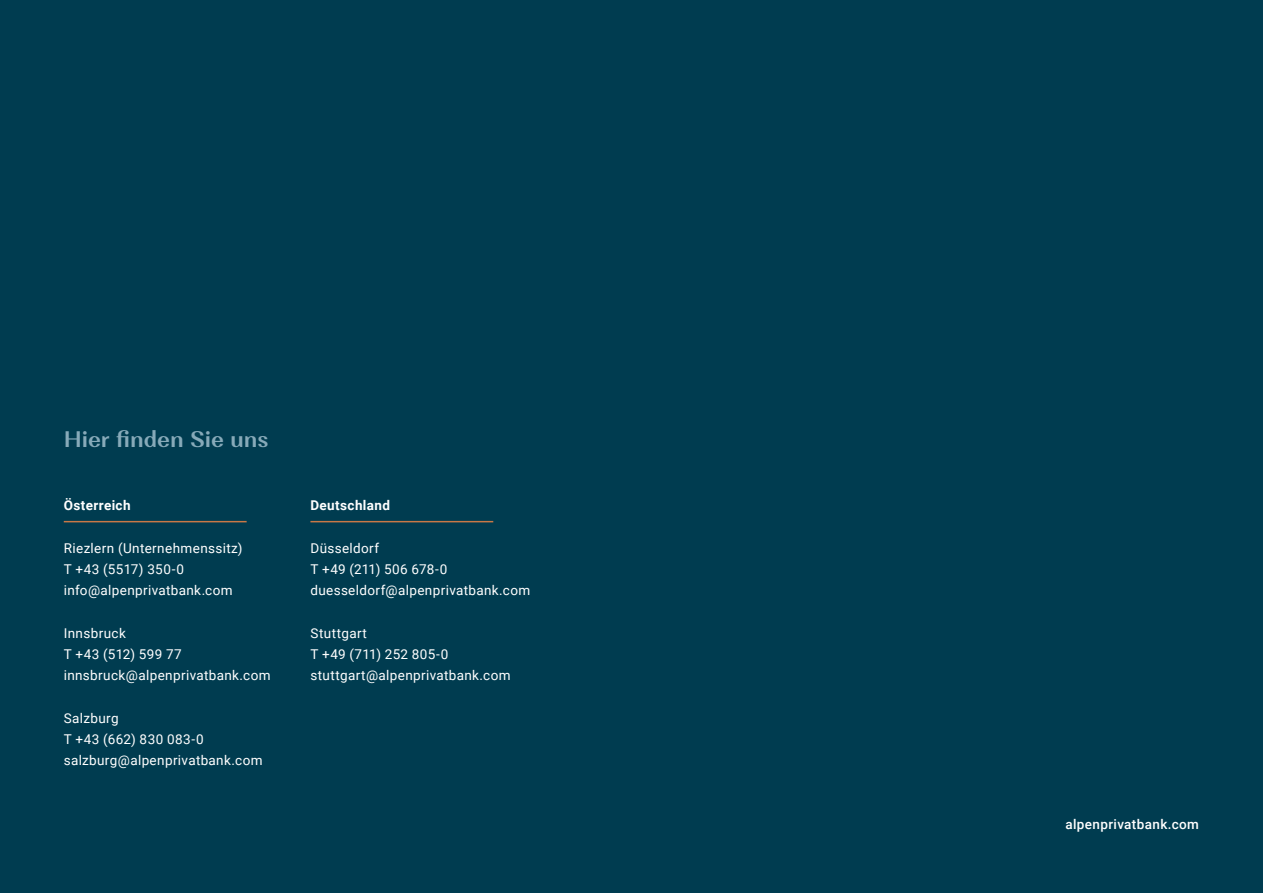
<style>
.page{position:relative;width:1263px;height:893px;background:#003c50}
.page>*{position:absolute;margin:0;border:0;box-sizing:border-box;transform-origin:0 0}
.H_24pt_10mm{font:600 22.5px "Alethia Pro";letter-spacing:-.005em;color:#87aab9}
.ZH_10pt_5mm{font:13.5px "Roboto";letter-spacing:.025em;color:#fff}
.ZH_10pt_5mm-2{font:700 13.5px "Roboto";letter-spacing:.025em;color:#fff}
.ZH_10pt_5mm-3{font:500 13.5px "Roboto";letter-spacing:.03em;color:#fff}
</style>
<div class="page">
<hr style="left:64px;top:521px;width:183px;height:1px;background:#c87846">
<hr style="left:310px;top:521px;width:183px;height:1px;background:#c87846">
<p class="H_24pt_10mm" style="left:64px;top:424px;width:206px">Hier finden Sie uns</p>
<p class="ZH_10pt_5mm-2" style="left:64px;top:496px;width:68px">Österreich</p>
<p class="ZH_10pt_5mm" style="left:64px;top:539px;width:180px">Riezlern (Unternehmenssitz)</p>
<p class="ZH_10pt_5mm" style="left:64px;top:560px;width:122px">T +43 (5517) 350-0</p>
<p class="ZH_10pt_5mm" style="left:64px;top:581px;width:170px">info@alpenprivatbank.com</p>
<p class="ZH_10pt_5mm" style="left:64px;top:624px;width:64px">Innsbruck</p>
<p class="ZH_10pt_5mm" style="left:64px;top:645px;width:120px">T +43 (512) 599 77</p>
<p class="ZH_10pt_5mm" style="left:64px;top:666px;width:208px">innsbruck@alpenprivatbank.com</p>
<p class="ZH_10pt_5mm" style="left:64px;top:709px;width:56px">Salzburg</p>
<p class="ZH_10pt_5mm" style="left:64px;top:730px;width:141px">T +43 (662) 830 083-0</p>
<p class="ZH_10pt_5mm" style="left:64px;top:751px;width:200px">salzburg@alpenprivatbank.com</p>
<p class="ZH_10pt_5mm-2" style="left:310px;top:496px;width:81px">Deutschland</p>
<p class="ZH_10pt_5mm" style="left:310px;top:539px;width:70px">Düsseldorf</p>
<p class="ZH_10pt_5mm" style="left:310px;top:560px;width:139px">T +49 (211) 506 678-0</p>
<p class="ZH_10pt_5mm" style="left:310px;top:581px;width:221px">duesseldorf@alpenprivatbank.com</p>
<p class="ZH_10pt_5mm" style="left:310px;top:624px;width:58px">Stuttgart</p>
<p class="ZH_10pt_5mm" style="left:310px;top:645px;width:140px">T +49 (711) 252 805-0</p>
<p class="ZH_10pt_5mm" style="left:310px;top:666px;width:202px">stuttgart@alpenprivatbank.com</p>
<p class="ZH_10pt_5mm-3" style="left:1065px;top:815px;width:135px">alpenprivatbank.com</p>
</div>
